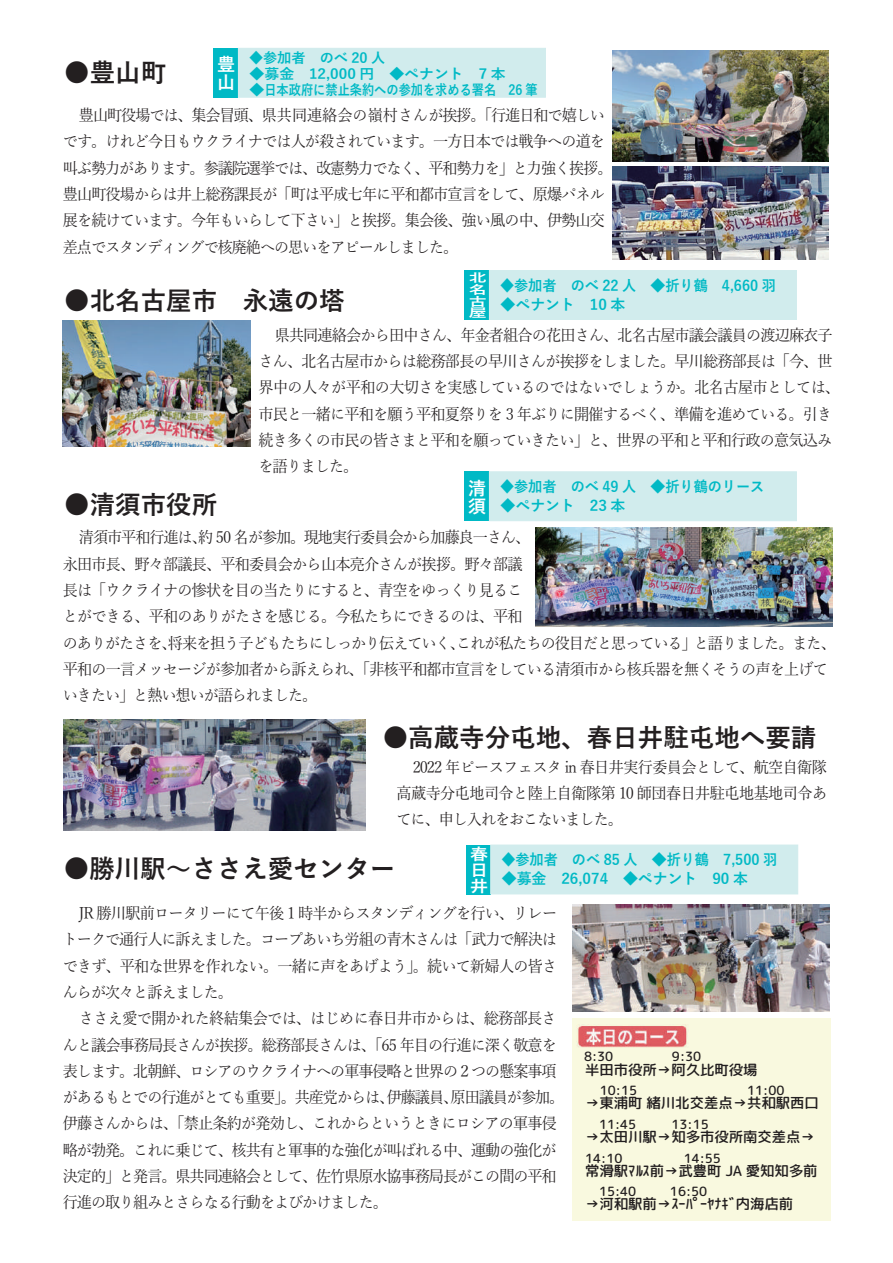
<style>
.page{position:relative;width:893px;height:1263px;background:#fff}
.page>*{position:absolute;margin:0;border:0;box-sizing:border-box;transform-origin:0 0}
.t1{font:700 25.5px "Yu Gothic";color:#231f20}
.t2{font:700 18px/17.7px "Yu Gothic";color:#fff}
.t3{font:700 16.05px/16px "Yu Gothic";color:#fff;scale:1.12 1}
.t4{font:15.9px/26.2px "Yu Mincho";letter-spacing:-.06em;color:#231f20;scale:.95 1}
.t5{font:700 14.85px "Yu Gothic";color:#00b9c5;scale:.91 1}
.t6{font:700 14.85px "Yu Gothic";color:#00b9c5}
.t7{font:500 14.4px "Rounded Mplus 1 c";color:#231f20}
.t8{font:700 14.1px "Yu Gothic";color:#00b9c5;scale:1.05 1}
.t9{font:700 14.1px "Yu Gothic";color:#00b9c5;scale:.96 1}
.t10{font:500 12.75px "Rounded Mplus 1 c";color:#231f20}
.t11{font:700 12px/11.9px "Yu Gothic";color:#fff;text-align:justify;scale:1.52 1}
</style>
<div class="page">
<div style="left:214px;top:48px;width:24px;height:49px;background:#00b9c5"></div>
<div style="left:238px;top:48px;width:308px;height:49px;background:#d1eced"></div>
<img style="left:63px;top:320px;width:187px;height:126px">
<div style="left:465px;top:270px;width:24px;height:50px;background:#00b9c5"></div>
<div style="left:489px;top:270px;width:308px;height:50px;background:#d1eced"></div>
<div style="left:572px;top:1019px;width:259px;height:202px;background:#f9f9df"></div>
<img style="left:577px;top:1024px;width:110px;height:23px">
<div style="left:466px;top:845px;width:24px;height:49px;background:#00b9c5"></div>
<div style="left:490px;top:845px;width:308px;height:49px;background:#d1eced"></div>
<img style="left:535px;top:528px;width:298px;height:98px">
<div style="left:465px;top:472px;width:24px;height:49px;background:#00b9c5"></div>
<div style="left:489px;top:472px;width:308px;height:49px;background:#d1eced"></div>
<img style="left:612px;top:166px;width:216px;height:94px">
<img style="left:612px;top:51px;width:216px;height:111px">
<img style="left:572px;top:905px;width:257px;height:107px">
<img style="left:64px;top:720px;width:301px;height:110px">
<h1 class="t1" style="left:64px;top:59px;width:104px">●豊山町</h1>
<p class="t2" style="left:217px;top:56px;width:19px">豊山</p>
<p class="t9" style="left:250px;top:50px;width:143px">◆参加者　のべ 20 人</p>
<p class="t8" style="left:250px;top:66px;width:246px">◆募金　12,000 円　◆ペナント　7 本</p>
<p class="t8" style="left:250px;top:82px;width:276px">◆日本政府に禁止条約への参加を求める署名　26 筆</p>
<p class="t4" style="left:63px;top:101px;width:580px;text-indent:16px">豊山町役場では、集会冒頭、県共同連絡会の嶺村さんが挨拶。「行進日和で嬉しいです。けれど今日もウクライナでは人が殺されています。一方日本では戦争への道を叫ぶ勢力があります。参議院選挙では、改憲勢力でなく、平和勢力を」と力強く挨拶。豊山町役場からは井上総務課長が「町は平成七年に平和都市宣言をして、原爆パネル展を続けています。今年もいらして下さい」と挨拶。集会後、強い風の中、伊勢山交差点でスタンディングで核廃絶への思いをアピールしました。</p>
<p class="t5" style="left:501px;top:277px;width:304px">◆参加者　のべ 22 人 ◆折り鶴　4,660 羽</p>
<p class="t6" style="left:501px;top:296px;width:126px">◆ペナント　10 本</p>
<p class="t11" style="left:469px;top:271px;width:13px">北名古屋</p>
<h1 class="t1" style="left:64px;top:286px;width:282px">●北名古屋市　永遠の塔</h1>
<h1 class="t1" style="left:64px;top:490px;width:155px">●清須市役所</h1>
<p class="t4" style="left:259px;top:320px;width:613px;text-indent:16px">県共同連絡会から田中さん、年金者組合の花田さん、北名古屋市議会議員の渡辺麻衣子さん、北名古屋市からは総務部長の早川さんが挨拶をしました。早川総務部長は「今、世界中の人々が平和の大切さを実感しているのではないでしょうか。北名古屋市としては、市民と一緒に平和を願う平和夏祭りを 3 年ぶりに開催するべく、準備を進めている。引き続き多くの市民の皆さまと平和を願っていきたい」と、世界の平和と平和行政の意気込みを語りました。</p>
<p class="t2" style="left:468px;top:479px;width:19px">清須</p>
<p class="t5" style="left:501px;top:478px;width:291px">◆参加者　のべ 49 人 ◆折り鶴のリース</p>
<p class="t6" style="left:501px;top:497px;width:126px">◆ペナント　23 本</p>
<p class="t4" style="left:63px;top:523px;width:815px;text-indent:16px">清須市平和行進は、約 50 名が参加。現地実行委員会から加藤良一さん、<br>永田市長、野々部議長、平和委員会から山本亮介さんが挨拶。野々部議<br>長は「ウクライナの惨状を目の当たりにすると、青空をゆっくり見るこ<br>とができる、平和のありがたさを感じる。今私たちにできるのは、平和<br>のありがたさを、将来を担う子どもたちにしっかり伝えていく、これが私たちの役目だと思っている」と語りました。また、平和の一言メッセージが参加者から訴えられ、「非核平和都市宣言をしている清須市から核兵器を無くそうの声を上げていきたい」と熱い想いが語られました。</p>
<h1 class="t1" style="left:383px;top:723px;width:435px">●高蔵寺分屯地、春日井駐屯地へ要請</h1>
<p class="t4" style="left:396px;top:752px;width:455px;text-align:justify;text-indent:16px">2022 年ピースフェスタ in 春日井実行委員会として、航空自衛隊高蔵寺分屯地司令と陸上自衛隊第 10 師団春日井駐屯地基地司令あてに、申し入れをおこないました。</p>
<h1 class="t1" style="left:64px;top:854px;width:333px">●勝川駅～ささえ愛センター</h1>
<p class="t3" style="left:470px;top:846px;width:17px">春日井</p>
<p class="t5" style="left:502px;top:851px;width:304px">◆参加者　のべ 85 人 ◆折り鶴　7,500 羽</p>
<p class="t6" style="left:502px;top:870px;width:248px">◆募金　26,074　◆ペナント　90 本</p>
<p class="t4" style="left:63px;top:898px;width:522px;text-align:justify;text-indent:16px">JR 勝川駅前ロータリーにて午後 1 時半からスタンディングを行い、リレートークで通行人に訴えました。コープあいち労組の青木さんは「武力で解決はできず、平和な世界を作れない。一緒に声をあげよう」。続いて新婦人の皆さんらが次々と訴えました。</p>
<p class="t4" style="left:63px;top:1004px;width:529px;text-indent:16px">ささえ愛で開かれた終結集会では、はじめに春日井市からは、総務部長さんと議会事務局長さんが挨拶。総務部長さんは、「65 年目の行進に深く敬意を表します。北朝鮮、ロシアのウクライナへの軍事侵略と世界の２つの懸案事項があるもとでの行進がとても重要」。共産党からは、伊藤議員、原田議員が参加。伊藤さんからは、「禁止条約が発効し、これからというときにロシアの軍事侵略が勃発。これに乗じて、核共有と軍事的な強化が叫ばれる中、運動の強化が決定的」と発言。県共同連絡会として、佐竹県原水協事務局長がこの間の平和行進の取り組みとさらなる行動をよびかけました。</p>
<p class="t10" style="left:584px;top:1047px;width:31px">8:30</p>
<p class="t10" style="left:672px;top:1047px;width:31px">9:30</p>
<p class="t7" style="left:585px;top:1059px;width:174px">半田市役所→阿久比町役場</p>
<p class="t7" style="left:585px;top:1093px;width:235px">→東浦町 緒川北交差点→共和駅西口</p>
<p class="t7" style="left:585px;top:1126px;width:231px">→太田川駅→知多市役所南交差点→</p>
<p class="t7" style="left:585px;top:1160px;width:234px">常滑駅ﾏﾙｽ前→武豊町 JA 愛知知多前</p>
<p class="t7" style="left:585px;top:1194px;width:210px">→河和駅前→ｽｰﾊﾟｰﾔﾅｷﾞ内海店前</p>
<p class="t10" style="left:600px;top:1081px;width:39px">10:15</p>
<p class="t10" style="left:747px;top:1081px;width:39px">11:00</p>
<p class="t10" style="left:599px;top:1115px;width:39px">11:45</p>
<p class="t10" style="left:672px;top:1115px;width:39px">13:15</p>
<p class="t10" style="left:585px;top:1149px;width:39px">14:10</p>
<p class="t10" style="left:684px;top:1149px;width:39px">14:55</p>
<p class="t10" style="left:599px;top:1182px;width:39px">15:40</p>
<p class="t10" style="left:670px;top:1182px;width:39px">16:50</p>
</div>
